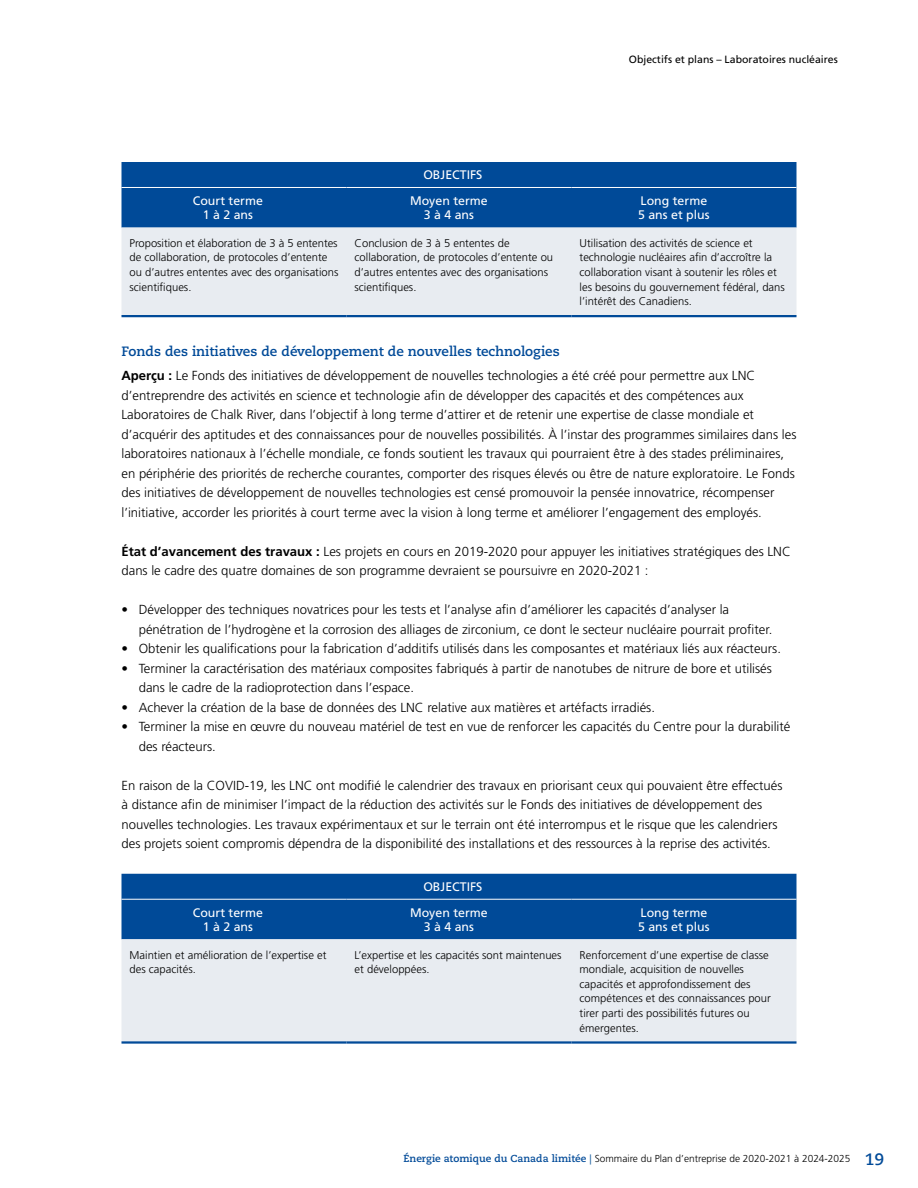
<style>
.page{position:relative;width:918px;height:1188px;background:#fff}
.page>*{position:absolute;margin:0;border:0;box-sizing:border-box;transform-origin:0 0}
.t1{font:700 13.5px "Caecilia LT Std";color:#004a98}
.t2{font:300 13.2px/19.5px "Frutiger LT Std";color:#000}
.t3{font:12.3px/14.7px "Frutiger LT Std";color:#fff;text-align:center}
.t4{font:300 11.25px/14.7px "Frutiger LT Std";color:#000}
.t5{font:10.5px "Frutiger LT Std";color:#000}
.t6{font:300 10.2px "Frutiger LT Std";color:#000}
.s1{font-weight:700}
.s2{font-family:"Caecilia LT Std";font-weight:700;color:#004a98}
.s3{font-family:"Caecilia LT Std";font-weight:700;color:#1f63a1}
.s4{font-family:"Caecilia LT Std";font-weight:700;font-size:16.5px;color:#004a98}
</style>
<div class="page">
<div style="left:122px;top:162px;width:674px;height:66px;background:#004a98"></div>
<div style="left:122px;top:228px;width:674px;height:87px;background:#e8ecf1"></div>
<hr style="left:122px;top:315px;width:224px;height:2px;background:#004a98">
<hr style="left:346px;top:315px;width:226px;height:2px;background:#004a98">
<hr style="left:572px;top:315px;width:224px;height:2px;background:#004a98">
<hr style="left:122px;top:187px;width:224px;height:1px;background:#fff">
<hr style="left:346px;top:187px;width:226px;height:1px;background:#fff">
<hr style="left:572px;top:187px;width:224px;height:1px;background:#fff">
<div style="left:122px;top:874px;width:674px;height:65px;background:#004a98"></div>
<div style="left:122px;top:939px;width:674px;height:102px;background:#e8ecf1"></div>
<hr style="left:122px;top:1041px;width:224px;height:3px;background:#004a98">
<hr style="left:346px;top:1041px;width:226px;height:3px;background:#004a98">
<hr style="left:572px;top:1041px;width:224px;height:3px;background:#004a98">
<hr style="left:122px;top:899px;width:224px;height:1px;background:#fff">
<hr style="left:346px;top:899px;width:226px;height:1px;background:#fff">
<hr style="left:572px;top:899px;width:224px;height:1px;background:#fff">
<p class="t3" style="left:423px;top:168px;width:61px">OBJECTIFS</p>
<p class="t5" style="left:629px;top:53px;width:210px">Objectifs et plans – Laboratoires nucléaires</p>
<p class="t3" style="left:193px;top:193px;width:72px">Court terme<br>1 à 2 ans</p>
<p class="t3" style="left:410px;top:193px;width:79px">Moyen terme<br>3 à 4 ans</p>
<p class="t3" style="left:638px;top:193px;width:73px;text-align:left">Long terme<br>5 ans et plus</p>
<p class="t4" style="left:130px;top:236px;width:210px">Proposition et élaboration de 3 à 5 ententes de collaboration, de protocoles d’entente ou d’autres ententes avec des organisations scientifiques.</p>
<p class="t4" style="left:355px;top:236px;width:200px">Conclusion de 3 à 5 ententes de collaboration, de protocoles d’entente ou d’autres ententes avec des organisations scientifiques.</p>
<p class="t4" style="left:580px;top:236px;width:207px">Utilisation des activités de science et technologie nucléaires afin d’accroître la collaboration visant à soutenir les rôles et les besoins du gouvernement fédéral, dans l’intérêt des Canadiens.</p>
<p class="t1" style="left:122px;top:343px;width:440px">Fonds des initiatives de développement de nouvelles technologies</p>
<p class="t2" style="left:122px;top:366px;width:676px"><span class="s1">Aperçu :</span> Le Fonds des initiatives de développement de nouvelles technologies a été créé pour permettre aux LNC d’entreprendre des activités en science et technologie afin de développer des capacités et des compétences aux Laboratoires de Chalk River, dans l’objectif à long terme d’attirer et de retenir une expertise de classe mondiale et d’acquérir des aptitudes et des connaissances pour de nouvelles possibilités. À l’instar des programmes similaires dans les laboratoires nationaux à l’échelle mondiale, ce fonds soutient les travaux qui pourraient être à des stades préliminaires, en périphérie des priorités de recherche courantes, comporter des risques élevés ou être de nature exploratoire. Le Fonds des initiatives de développement de nouvelles technologies est censé promouvoir la pensée innovatrice, récompenser l’initiative, accorder les priorités à court terme avec la vision à long terme et améliorer l’engagement des employés.</p>
<p class="t2" style="left:122px;top:542px;width:671px"><span class="s1">État d’avancement des travaux :</span> Les projets en cours en 2019-2020 pour appuyer les initiatives stratégiques des LNC dans le cadre des quatre domaines de son programme devraient se poursuivre en 2020-2021 :</p>
<p class="t2" style="left:139px;top:600px;width:635px;text-indent:-17px">• Développer des techniques novatrices pour les tests et l’analyse afin d’améliorer les capacités d’analyser la pénétration de l’hydrogène et la corrosion des alliages de zirconium, ce dont le secteur nucléaire pourrait profiter.</p>
<p class="t2" style="left:122px;top:639px;width:661px">• Obtenir les qualifications pour la fabrication d’additifs utilisés dans les composantes et matériaux liés aux réacteurs.</p>
<p class="t2" style="left:139px;top:659px;width:635px;text-indent:-17px">• Terminer la caractérisation des matériaux composites fabriqués à partir de nanotubes de nitrure de bore et utilisés dans le cadre de la radioprotection dans l’espace.</p>
<p class="t2" style="left:122px;top:698px;width:535px">• Achever la création de la base de données des LNC relative aux matières et artéfacts irradiés.</p>
<p class="t2" style="left:139px;top:717px;width:653px;text-indent:-17px">• Terminer la mise en œuvre du nouveau matériel de test en vue de renforcer les capacités du Centre pour la durabilité des réacteurs.</p>
<p class="t2" style="left:122px;top:776px;width:662px">En raison de la COVID-19, les LNC ont modifié le calendrier des travaux en priorisant ceux qui pouvaient être effectués à distance afin de minimiser l’impact de la réduction des activités sur le Fonds des initiatives de développement des nouvelles technologies. Les travaux expérimentaux et sur le terrain ont été interrompus et le risque que les calendriers des projets soient compromis dépendra de la disponibilité des installations et des ressources à la reprise des activités.</p>
<p class="t3" style="left:423px;top:880px;width:61px">OBJECTIFS</p>
<p class="t3" style="left:193px;top:905px;width:72px">Court terme<br>1 à 2 ans</p>
<p class="t3" style="left:410px;top:905px;width:79px">Moyen terme<br>3 à 4 ans</p>
<p class="t3" style="left:638px;top:905px;width:73px;text-align:left">Long terme<br>5 ans et plus</p>
<p class="t4" style="left:130px;top:948px;width:198px">Maintien et amélioration de l’expertise et des capacités.</p>
<p class="t4" style="left:355px;top:948px;width:209px">L’expertise et les capacités sont maintenues et développées.</p>
<p class="t4" style="left:580px;top:948px;width:193px">Renforcement d’une expertise de classe mondiale, acquisition de nouvelles capacités et approfondissement des compétences et des connaissances pour tirer parti des possibilités futures ou émergentes.</p>
<p class="t6" style="left:404px;top:1153px;width:482px"><span class="s2">Énergie atomique du Canada limitée</span> <span class="s3">|</span> Sommaire du Plan d’entreprise de 2020-2021 à 2024-2025 <span class="s4">19</span></p>
</div>
